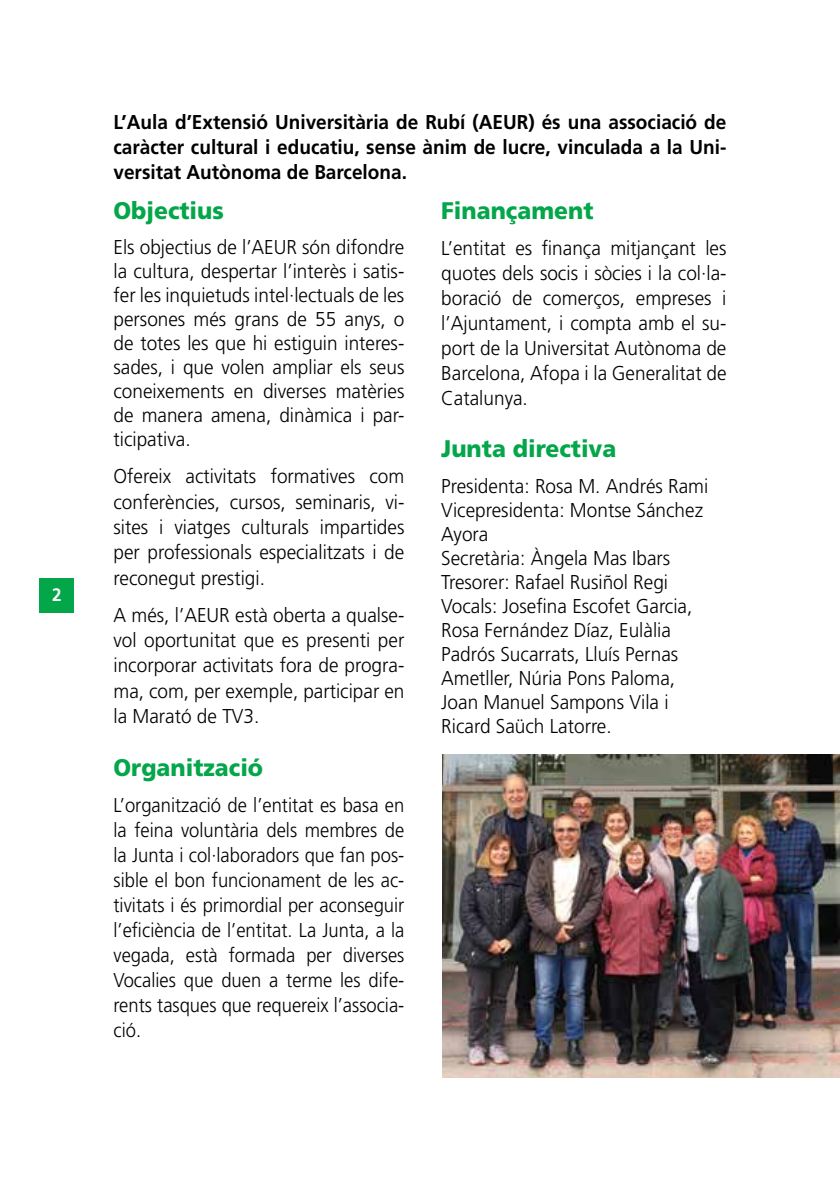
<style>
.page{position:relative;width:840px;height:1191px;background:#fff}
.page>*{position:absolute;margin:0;border:0;box-sizing:border-box;transform-origin:0 0}
.t1{font:900 24px "Frutiger";color:#04a64a;scale:.95 1}
.t2{font:300 20px/24px "Frutiger";color:#000;text-align:justify;scale:.95 1}
.t3{font:300 20px/25px "Frutiger";color:#000;text-align:justify;scale:.92 1}
.t4{font:700 20px/25px "Frutiger";color:#000;text-align:justify;scale:.95 1}
.t5{font:700 18px "Frutiger";color:#fff;scale:.95 1}
</style>
<div class="page">
<div style="left:40px;top:578px;width:34px;height:34px;background:#04a64a"></div>
<img style="left:442px;top:754px;width:397px;height:323px">
<p class="t5" style="left:52px;top:584px;width:12px">2</p>
<p class="t4" style="left:113px;top:109px;width:646px">L’Aula d’Extensió Universitària de Rubí (AEUR) és una associació de caràcter cultural i educatiu, sense ànim de lucre, vinculada a la Uni&shy;versitat Autònoma de Barcelona.</p>
<p class="t1" style="left:113px;top:196px;width:118px">Objectius</p>
<p class="t2" style="left:113px;top:235px;width:307px">Els objectius de l’AEUR són difondre la cultura, despertar l’interès i satis&shy;fer les inquietuds intel·lectuals de les persones més grans de 55 anys, o de totes les que hi estiguin interes&shy;sades, i que volen ampliar els seus coneixements en diverses matèries de manera amena, dinàmica i par&shy;ticipativa.</p>
<p class="t2" style="left:113px;top:463px;width:307px;line-height:25.4px">Ofereix activitats formatives com conferències, cursos, seminaris, vi&shy;sites i viatges culturals impartides per professionals especialitzats i de reconegut prestigi.</p>
<p class="t2" style="left:113px;top:602px;width:307px;line-height:25.4px">A més, l’AEUR està oberta a qualse&shy;vol oportunitat que es presenti per incorporar activitats fora de progra&shy;ma, com, per exemple, participar en la Marató de TV3.</p>
<p class="t1" style="left:113px;top:752px;width:159px">Organització</p>
<p class="t3" style="left:113px;top:792px;width:317px">L’organització de l’entitat es basa en la feina voluntària dels membres de la Junta i col·laboradors que fan pos&shy;sible el bon funcionament de les ac&shy;tivitats i és primordial per aconseguir l’eficiència de l’entitat. La Junta, a la vegada, està formada per diverses Vocalies que duen a terme les dife&shy;rents tasques que requereix l’associa&shy;ció.</p>
<p class="t1" style="left:441px;top:196px;width:162px">Finançament</p>
<p class="t2" style="left:441px;top:235px;width:301px;line-height:25px">L’entitat es finança mitjançant les quotes dels socis i sòcies i la col·la&shy;boració de comerços, empreses i l’Ajuntament, i compta amb el su&shy;port de la Universitat Autònoma de Barcelona, Afopa i la Generalitat de Catalunya.</p>
<p class="t1" style="left:441px;top:434px;width:186px">Junta directiva</p>
<p class="t2" style="left:441px;top:474px;width:282px;text-align:left">Presidenta: Rosa M. Andrés Rami<br>Vicepresidenta: Montse Sánchez<br>Ayora<br>Secretària: Àngela Mas Ibars<br>Tresorer: Rafael Rusiñol Regi<br>Vocals: Josefina Escofet Garcia,<br>Rosa Fernández Díaz, Eulàlia<br>Padrós Sucarrats, Lluís Pernas<br>Ametller, Núria Pons Paloma,<br>Joan Manuel Sampons Vila i<br>Ricard Saüch Latorre.</p>
</div>
